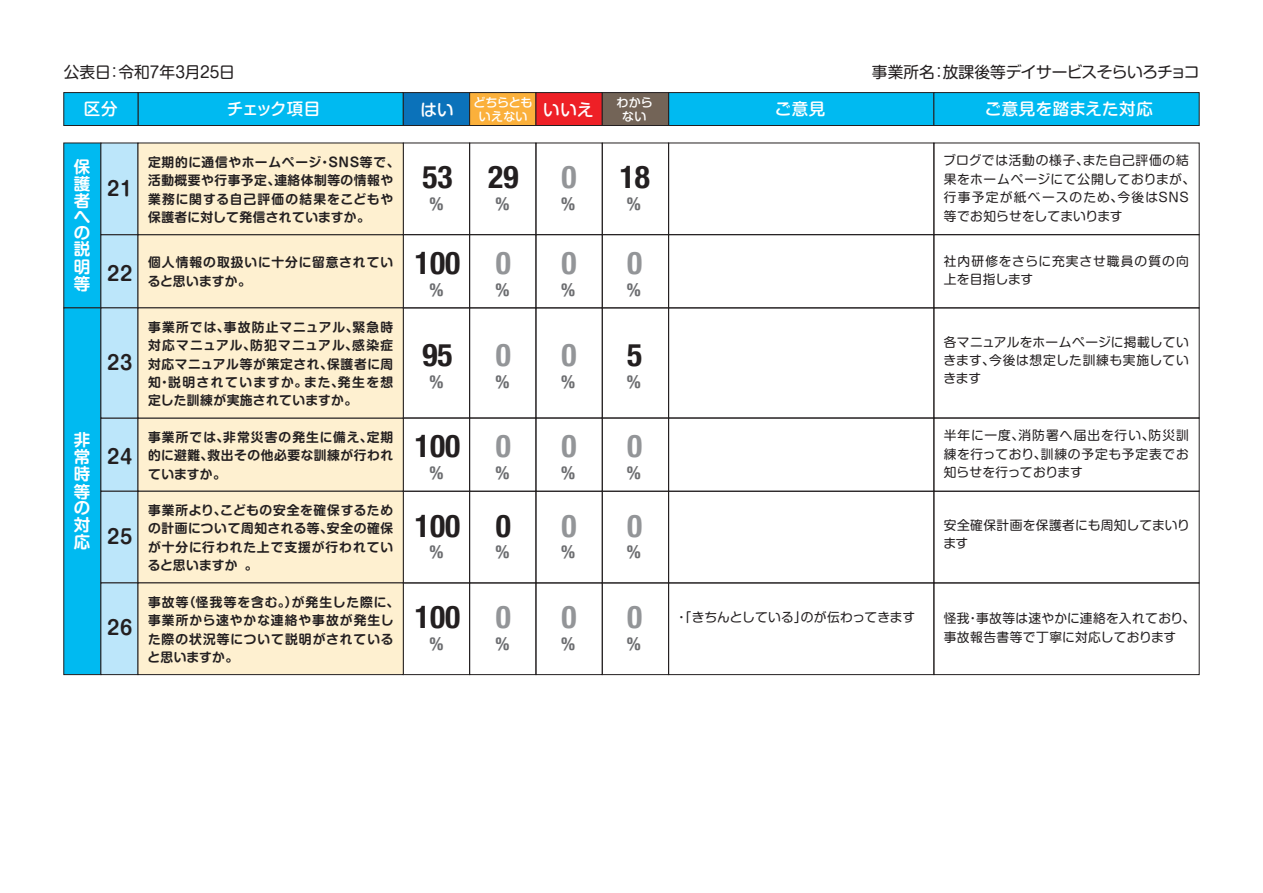
<style>
.page{position:relative;width:1263px;height:893px;background:#fff}
.page>*{position:absolute;margin:0;border:0;box-sizing:border-box;transform-origin:0 0}
.t1{font:700 condensed 31.5px "Helvetica Neue";color:#231f20}
.t2{font:700 condensed 31.5px "Helvetica Neue";color:#939598}
.t3{font:700 19.5px "Shin M Go Pro De";letter-spacing:.04em;color:#231f20}
.t4{font:700 condensed 18px "Helvetica Neue";color:#6c6d70}
.t5{font:500 16.5px "Shin M Go Pro";letter-spacing:.02em;color:#fff}
.t6{font:700 16.5px/16.6px "Shin M Go Pro De";color:#fff;text-align:justify}
.t7{font:15.75px "Shin M Go Pro";letter-spacing:-.03em;color:#231f20}
.t8{font:15.75px "Shin M Go Pro";letter-spacing:-.01em;color:#231f20}
.t9{font:700 12.75px/18.5px "Shin M Go Pro De";letter-spacing:.05em;color:#231f20;text-align:justify}
.t10{font:12.75px/18.5px "Shin M Go Pro";letter-spacing:.035em;color:#231f20}
.t11{font:700 12.75px/18.5px "Shin M Go Pro De";letter-spacing:.08em;color:#231f20}
.t12{font:700 12.75px/18.5px "Shin M Go Pro De";letter-spacing:.07em;color:#231f20}
.t13{font:12.75px/18.5px "Shin M Go Pro";letter-spacing:.07em;color:#231f20}
.t14{font:12.75px "Shin M Go Pro";letter-spacing:.01em;color:#231f20}
.t15{font:500 12px/13.5px "Shin M Go Pro";letter-spacing:-.01em;color:#fff}
.t16{font:500 12px/13.5px "Shin M Go Pro";letter-spacing:.01em;color:#fff;text-align:center}
</style>
<div class="page">
<div style="left:63px;top:143px;width:38px;height:165px;background:#00baf1;border:1px solid #231f20"></div>
<div style="left:63px;top:307px;width:38px;height:368px;background:#00baf1;border:1px solid #231f20"></div>
<div style="left:138px;top:92px;width:266px;height:34px;background:#00baf1;border:1px solid #231f20"></div>
<div style="left:668px;top:92px;width:266px;height:34px;background:#00baf1;border:1px solid #231f20"></div>
<div style="left:933px;top:92px;width:266px;height:34px;background:#00baf1;border:1px solid #231f20"></div>
<div style="left:63px;top:92px;width:75px;height:34px;background:#00baf1;border:1px solid #231f20"></div>
<div style="left:403px;top:92px;width:67px;height:34px;background:#0b72ba;border:1px solid #231f20"></div>
<div style="left:469px;top:92px;width:67px;height:34px;background:#fbb03b;border:1px solid #231f20"></div>
<div style="left:536px;top:92px;width:67px;height:34px;background:#ee2026;border:1px solid #231f20"></div>
<div style="left:602px;top:92px;width:67px;height:34px;background:#736457;border:1px solid #231f20"></div>
<div style="left:469px;top:234px;width:67px;height:74px;border:1px solid #231f20"></div>
<div style="left:602px;top:234px;width:67px;height:74px;border:1px solid #231f20"></div>
<div style="left:101px;top:234px;width:37px;height:74px;background:#bce6fa;border:1px solid #231f20"></div>
<div style="left:138px;top:234px;width:266px;height:74px;background:#fef0d0"></div>
<div style="left:668px;top:418px;width:266px;height:74px;border:1px solid #231f20"></div>
<div style="left:933px;top:418px;width:266px;height:74px;border:1px solid #231f20"></div>
<div style="left:403px;top:418px;width:67px;height:74px;border:1px solid #231f20"></div>
<div style="left:469px;top:418px;width:67px;height:74px;border:1px solid #231f20"></div>
<div style="left:536px;top:418px;width:67px;height:74px;border:1px solid #231f20"></div>
<div style="left:602px;top:418px;width:67px;height:74px;border:1px solid #231f20"></div>
<div style="left:101px;top:418px;width:37px;height:74px;background:#bce6fa;border:1px solid #231f20"></div>
<div style="left:138px;top:418px;width:266px;height:74px;background:#fef0d0;border:1px solid #231f20"></div>
<div style="left:668px;top:307px;width:266px;height:111px;border:1px solid #231f20"></div>
<div style="left:933px;top:307px;width:266px;height:111px;border:1px solid #231f20"></div>
<div style="left:469px;top:307px;width:67px;height:111px;border:1px solid #231f20"></div>
<div style="left:602px;top:307px;width:67px;height:111px;border:1px solid #231f20"></div>
<div style="left:101px;top:307px;width:37px;height:111px;background:#bce6fa;border:1px solid #231f20"></div>
<div style="left:138px;top:307px;width:266px;height:111px;background:#fef0d0;border:1px solid #231f20"></div>
<div style="left:668px;top:491px;width:266px;height:92px;border:1px solid #231f20"></div>
<div style="left:933px;top:491px;width:266px;height:92px;border:1px solid #231f20"></div>
<div style="left:403px;top:491px;width:67px;height:92px;border:1px solid #231f20"></div>
<div style="left:469px;top:491px;width:67px;height:92px;border:1px solid #231f20"></div>
<div style="left:536px;top:491px;width:67px;height:92px;border:1px solid #231f20"></div>
<div style="left:602px;top:491px;width:67px;height:92px;border:1px solid #231f20"></div>
<div style="left:101px;top:491px;width:37px;height:92px;background:#bce6fa;border:1px solid #231f20"></div>
<div style="left:138px;top:491px;width:266px;height:92px;background:#fef0d0;border:1px solid #231f20"></div>
<div style="left:668px;top:583px;width:266px;height:92px;border:1px solid #231f20"></div>
<div style="left:933px;top:583px;width:266px;height:92px;border:1px solid #231f20"></div>
<div style="left:469px;top:583px;width:67px;height:92px;border:1px solid #231f20"></div>
<div style="left:602px;top:583px;width:67px;height:92px;border:1px solid #231f20"></div>
<div style="left:101px;top:583px;width:37px;height:92px;background:#bce6fa;border:1px solid #231f20"></div>
<div style="left:138px;top:583px;width:266px;height:92px;background:#fef0d0;border:1px solid #231f20"></div>
<div style="left:668px;top:143px;width:266px;height:92px;border:1px solid #231f20"></div>
<div style="left:933px;top:143px;width:266px;height:92px;border:1px solid #231f20"></div>
<div style="left:469px;top:143px;width:67px;height:92px;border:1px solid #231f20"></div>
<div style="left:602px;top:143px;width:67px;height:92px;border:1px solid #231f20"></div>
<div style="left:101px;top:143px;width:37px;height:92px;background:#bce6fa;border:1px solid #231f20"></div>
<div style="left:138px;top:143px;width:266px;height:92px;background:#fef0d0;border:1px solid #231f20"></div>
<p class="t8" style="left:64px;top:59px;width:172px">公表日：令和7年3月25日</p>
<p class="t7" style="left:872px;top:59px;width:329px">事業所名：放課後等デイサービスそらいろチョコ</p>
<p class="t5" style="left:84px;top:96px;width:35px">区分</p>
<p class="t5" style="left:227px;top:96px;width:95px">チェック項目</p>
<p class="t5" style="left:420px;top:97px;width:35px">はい</p>
<p class="t15" style="left:479px;top:95px;width:116px;text-indent:-5px">どちらとも<br>いえない <sup>いいえ</sup></p>
<p class="t16" style="left:616px;top:95px;width:38px">わからない</p>
<p class="t5" style="left:775px;top:96px;width:52px">ご意見</p>
<p class="t5" style="left:985px;top:96px;width:169px">ご意見を踏まえた対応</p>
<p class="t6" style="left:74px;top:156px;width:18px">保護者への説明等</p>
<p class="t6" style="left:74px;top:429px;width:18px">非常時等の対応</p>
<h2 class="t3" style="left:107px;top:172px;width:27px">21</h2>
<p class="t9" style="left:148px;top:151px;width:253px;text-align:left">定期的に通信やホームページ・SNS等で、活動概要や行事予定、連絡体制等の情報や業務に関する自己評価の結果をこどもや保護者に対して発信されていますか。</p>
<h2 class="t3" style="left:107px;top:258px;width:27px">22</h2>
<p class="t12" style="left:148px;top:252px;width:247px">個人情報の取扱いに十分に留意されていると思いますか。</p>
<h2 class="t3" style="left:107px;top:346px;width:27px">23</h2>
<h2 class="t3" style="left:107px;top:441px;width:27px">24</h2>
<h2 class="t3" style="left:107px;top:520px;width:27px">25</h2>
<h2 class="t3" style="left:107px;top:612px;width:27px">26</h2>
<p class="t9" style="left:148px;top:316px;width:247px">事業所では、事故防止マニュアル、緊急時対応マニュアル、防犯マニュアル、感染症対応マニュアル等が策定され、保護者に周知・説明されていますか。また、発生を想定した訓練が実施されていますか。</p>
<p class="t9" style="left:148px;top:426px;width:247px">事業所では、非常災害の発生に備え、定期的に避難、救出その他必要な訓練が行われていますか。</p>
<p class="t9" style="left:148px;top:499px;width:247px">事業所より、こどもの安全を確保するための計画について周知される等、安全の確保が十分に行われた上で支援が行われていると思いますか｠。</p>
<p class="t11" style="left:148px;top:591px;width:253px">事故等（怪我等を含む。）が発生した際に、事業所から速やかな連絡や事故が発生した際の状況等について説明がされていると思いますか。</p>
<h1 class="t1" style="left:422px;top:151px;width:32px">53</h1>
<h3 class="t4" style="left:430px;top:189px;width:16px">%</h3>
<h1 class="t1" style="left:415px;top:237px;width:47px">100</h1>
<h3 class="t4" style="left:430px;top:274px;width:16px">%</h3>
<h1 class="t1" style="left:422px;top:328px;width:32px">95</h1>
<h3 class="t4" style="left:430px;top:366px;width:16px">%</h3>
<h1 class="t1" style="left:415px;top:420px;width:47px">100</h1>
<h3 class="t4" style="left:430px;top:458px;width:16px">%</h3>
<h1 class="t1" style="left:415px;top:499px;width:47px">100</h1>
<h3 class="t4" style="left:430px;top:537px;width:16px">%</h3>
<h1 class="t1" style="left:488px;top:151px;width:32px">29</h1>
<h3 class="t4" style="left:495px;top:189px;width:16px">%</h3>
<h1 class="t2" style="left:496px;top:237px;width:17px">0</h1>
<h3 class="t4" style="left:495px;top:274px;width:16px">%</h3>
<h1 class="t2" style="left:496px;top:328px;width:17px">0</h1>
<h3 class="t4" style="left:495px;top:366px;width:16px">%</h3>
<h1 class="t2" style="left:496px;top:420px;width:17px">0</h1>
<h3 class="t4" style="left:495px;top:458px;width:16px">%</h3>
<h1 class="t1" style="left:496px;top:499px;width:17px">0</h1>
<h3 class="t4" style="left:495px;top:537px;width:16px">%</h3>
<h1 class="t2" style="left:561px;top:151px;width:17px">0</h1>
<h3 class="t4" style="left:561px;top:189px;width:16px">%</h3>
<h1 class="t2" style="left:561px;top:237px;width:17px">0</h1>
<h3 class="t4" style="left:561px;top:274px;width:16px">%</h3>
<h1 class="t2" style="left:561px;top:328px;width:17px">0</h1>
<h3 class="t4" style="left:561px;top:366px;width:16px">%</h3>
<h1 class="t2" style="left:561px;top:420px;width:17px">0</h1>
<h3 class="t4" style="left:561px;top:458px;width:16px">%</h3>
<h1 class="t2" style="left:561px;top:499px;width:17px">0</h1>
<h3 class="t4" style="left:561px;top:537px;width:16px">%</h3>
<h1 class="t1" style="left:620px;top:151px;width:32px">18</h1>
<h3 class="t4" style="left:627px;top:189px;width:16px">%</h3>
<h1 class="t2" style="left:627px;top:237px;width:17px">0</h1>
<h3 class="t4" style="left:627px;top:274px;width:16px">%</h3>
<h1 class="t1" style="left:627px;top:328px;width:17px">5</h1>
<h3 class="t4" style="left:627px;top:366px;width:16px">%</h3>
<h1 class="t2" style="left:627px;top:420px;width:17px">0</h1>
<h3 class="t4" style="left:627px;top:458px;width:16px">%</h3>
<h1 class="t2" style="left:627px;top:499px;width:17px">0</h1>
<h3 class="t4" style="left:627px;top:537px;width:16px">%</h3>
<h1 class="t1" style="left:415px;top:591px;width:47px">100</h1>
<p class="t14" style="left:675px;top:606px;width:242px">・「きちんとしている」のが伝わってきます</p>
<h3 class="t4" style="left:430px;top:629px;width:16px">%</h3>
<h1 class="t2" style="left:496px;top:591px;width:17px">0</h1>
<h3 class="t4" style="left:495px;top:629px;width:16px">%</h3>
<h1 class="t2" style="left:561px;top:591px;width:17px">0</h1>
<h3 class="t4" style="left:561px;top:629px;width:16px">%</h3>
<h1 class="t2" style="left:627px;top:591px;width:17px">0</h1>
<h3 class="t4" style="left:627px;top:629px;width:16px">%</h3>
<p class="t10" style="left:943px;top:150px;width:253px">ブログでは活動の様子、また自己評価の結果をホームページにて公開しておりまが、行事予定が紙ベースのため、今後はSNS等でお知らせをしてまいります</p>
<p class="t13" style="left:944px;top:250px;width:247px">社内研修をさらに充実させ職員の質の向上を目指します</p>
<p class="t10" style="left:943px;top:331px;width:247px;text-align:justify">各マニュアルをホームページに掲載していきます、今後は想定した訓練も実施していきます</p>
<p class="t10" style="left:944px;top:425px;width:247px;text-align:justify">半年に一度、消防署へ届出を行い、防災訓練を行っており、訓練の予定も予定表でお知らせを行っております</p>
<p class="t10" style="left:943px;top:514px;width:248px">安全確保計画を保護者にも周知してまいります</p>
<p class="t10" style="left:944px;top:607px;width:253px">怪我・事故等は速やかに連絡を入れており、事故報告書等で丁寧に対応しております</p>
</div>
